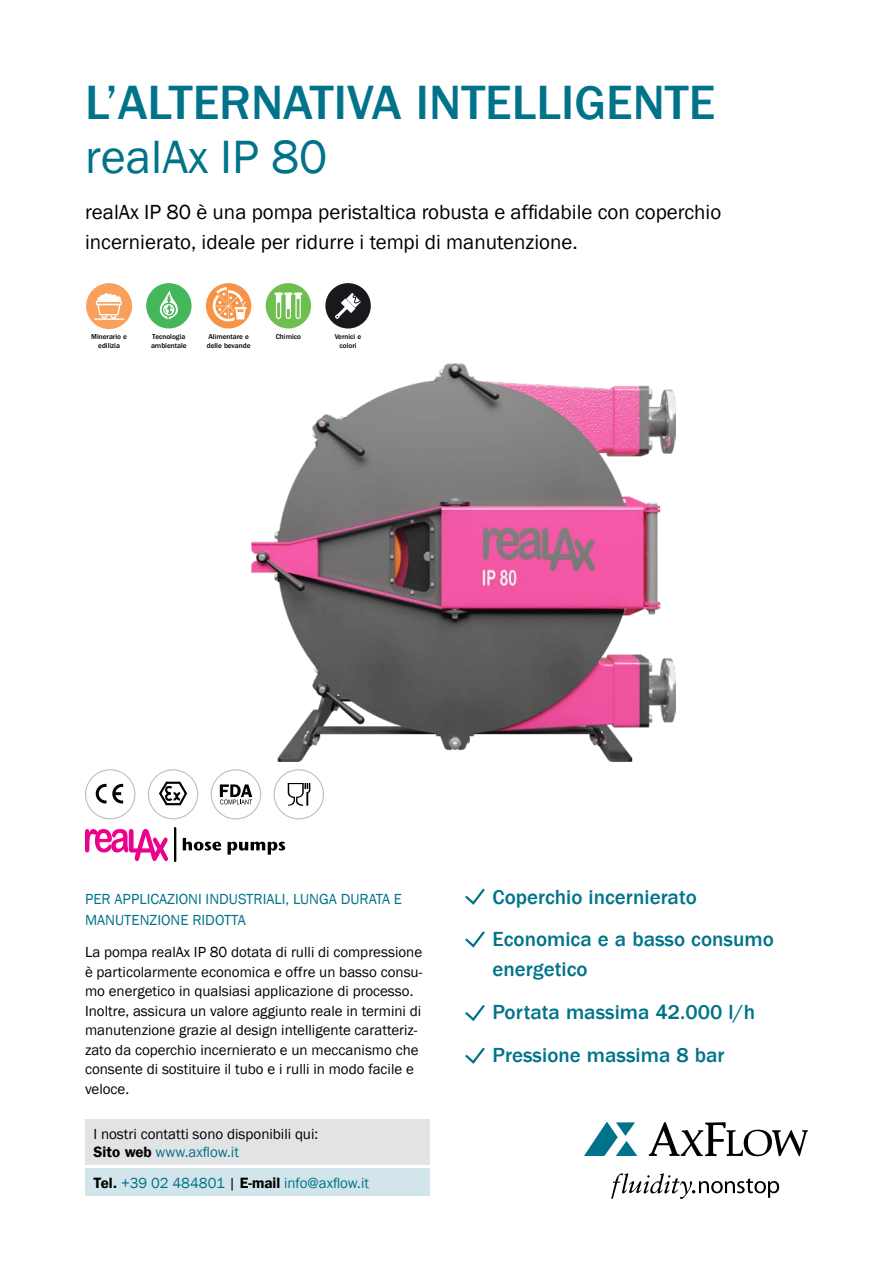
<style>
.page{position:relative;width:893px;height:1263px;background:#fff}
.page>*{position:absolute;margin:0;border:0;box-sizing:border-box;transform-origin:0 0}
.t1{font:500 49.5px "Franklin Gothic LT Com";color:#00738a}
.t2{font:48px "Franklin Gothic";color:#00738a}
.t3{font:21px/30px "Franklin Gothic";color:#000}
.t4{font:500 21px/42.8px "Franklin Gothic LT Com";color:#00738a}
.t5{font:15px/19.5px "Franklin Gothic";color:#000}
.t6{font:15px/21px "Franklin Gothic";color:#00738a}
.t7{font:500 7.35px/8.9px "Franklin Gothic LT Com";letter-spacing:-.005em;color:#000}
.s1{font-family:"Franklin Gothic LT Com Dm"}
.s2{color:#00738a}
.s3{font-family:"Franklin Gothic LT Com Dm";color:#000}
.s4{color:#000}
</style>
<div class="page">
<div style="left:85px;top:1168px;width:344px;height:28px;background:#d1e5ea"></div>
<div style="left:85px;top:1119px;width:344px;height:46px;background:#e2e3e4"></div>
<svg style="left:584px;top:1121px;width:53px;height:35px"></svg>
<svg style="left:649px;top:1122px;width:159px;height:34px"></svg>
<svg style="left:611px;top:1173px;width:168px;height:26px"></svg>
<div style="left:206px;top:283px;width:45px;height:45px;background:#f79346;border-radius:50%"></div>
<svg style="left:213px;top:287px;width:34px;height:34px"></svg>
<div style="left:266px;top:283px;width:45px;height:45px;background:#6fbf50;border-radius:50%"></div>
<svg style="left:274px;top:293px;width:28px;height:25px"></svg>
<div style="left:325px;top:283px;width:46px;height:45px;background:#19181c;border-radius:23px"></div>
<svg style="left:335px;top:294px;width:26px;height:25px"></svg>
<div style="left:146px;top:283px;width:46px;height:45px;background:#44b75b;border-radius:23px"></div>
<svg style="left:160px;top:291px;width:18px;height:29px"></svg>
<div style="left:86px;top:283px;width:46px;height:46px;background:#f9a05d;border-radius:23px"></div>
<svg style="left:97px;top:293px;width:24px;height:25px"></svg>
<div style="left:96px;top:301px;width:26px;height:4px;border:1px solid #fff"></div>
<hr style="left:94px;top:318px;width:30px;height:2px;background:#fff">
<svg style="left:465px;top:1005px;width:20px;height:16px"></svg>
<svg style="left:465px;top:931px;width:20px;height:17px"></svg>
<svg style="left:465px;top:888px;width:20px;height:17px"></svg>
<svg style="left:465px;top:1047px;width:20px;height:17px"></svg>
<div style="left:85px;top:769px;width:50px;height:50px;border:1px solid #bcbec0;border-radius:50%"></div>
<svg style="left:96px;top:784px;width:27px;height:19px"></svg>
<div style="left:148px;top:769px;width:50px;height:50px;border:1px solid #bcbec0;border-radius:50%"></div>
<svg style="left:159px;top:781px;width:29px;height:25px"></svg>
<div style="left:211px;top:769px;width:50px;height:50px;border:1px solid #bcbec0;border-radius:50%"></div>
<svg style="left:220px;top:784px;width:32px;height:20px"></svg>
<div style="left:274px;top:769px;width:50px;height:50px;border:1px solid #bcbec0;border-radius:50%"></div>
<svg style="left:288px;top:783px;width:22px;height:23px"></svg>
<hr style="left:174px;top:828px;width:2px;height:33px;background:#000">
<svg style="left:85px;top:829px;width:83px;height:32px"></svg>
<svg style="left:183px;top:838px;width:38px;height:12px"></svg>
<svg style="left:228px;top:842px;width:57px;height:13px"></svg>
<img style="left:251px;top:363px;width:425px;height:399px">
<h1 class="t1" style="left:85px;top:75px;width:632px">L’alternativa intelligente</h1>
<h2 class="t2" style="left:85px;top:127px;width:244px">realAx IP 80</h2>
<h3 class="t3" style="left:85px;top:197px;width:638px">realAx IP 80 è una pompa peristaltica robusta e affidabile con coperchio incernierato, ideale per ridurre i tempi di manutenzione.</h3>
<p class="t7" style="left:91px;top:333px;width:37px;text-align:center">Minerario e edilizia</p>
<p class="t7" style="left:151px;top:333px;width:37px">Tecnologia ambientale</p>
<p class="t7" style="left:207px;top:333px;width:45px">Alimentare e delle bevande</p>
<p class="t7" style="left:276px;top:333px;width:27px">Chimico</p>
<p class="t7" style="left:335px;top:333px;width:28px;text-align:center">Vernici e colori</p>
<p class="t6" style="left:85px;top:889px;width:319px">Per applicazioni i ndustriali , lunga durata e manutenzione ri dotta</p>
<p class="t5" style="left:85px;top:943px;width:339px">La pompa realAx IP 80 dotata di rulli di compressione è particolarmente economica e offre un basso consu&shy;mo energetico in qualsiasi applicazione di processo.<br>Inoltre, assicura un valore aggiunto reale in termini di manutenzione grazie al design intelligente caratteriz&shy;zato da coperchio incernierato e un meccanismo che consente di sostituire il tubo e i rulli in modo facile e veloce.</p>
<p class="t5" style="left:94px;top:1125px;width:226px;line-height:18px">I nostri contatti sono disponibili qui:<br><span class="s1">Sito web</span> <span class="s2">www.axflow.it</span></p>
<p class="t6" style="left:94px;top:1172px;width:277px"><span class="s3">Tel.</span> +39 02 484801 <span class="s4">|</span> <span class="s3">E-mail</span> info@axflow.it</p>
<h3 class="t4" style="left:493px;top:875px;width:283px">Coperchio incernierato<br>Economica e a basso consumo</h3>
<h3 class="t4" style="left:493px;top:948px;width:264px">energetico<br>Portata massima 42.000 l/h<br>Pressione massima 8 bar</h3>
</div>
